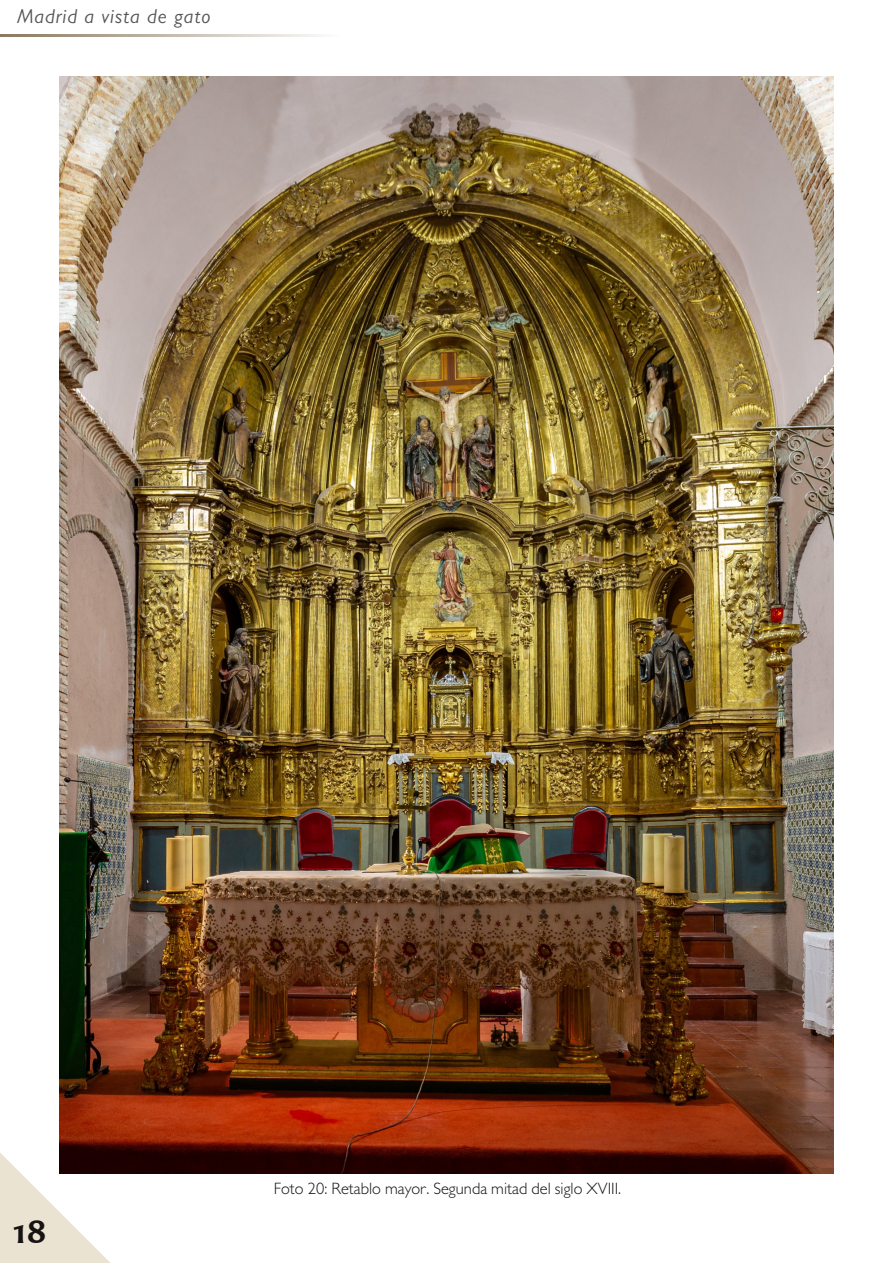
<style>
.page{position:relative;width:893px;height:1263px;background:#fff}
.page>*{position:absolute;margin:0;border:0;box-sizing:border-box;transform-origin:0 0}
.t1{font:600 33px "Carter Sans W01";color:#161413}
.t2{font:italic 20.25px "Gill Sans";letter-spacing:.05em;color:#545556}
.t3{font:300 16.5px "Gill Sans";color:#161413}
</style>
<div class="page">
<svg style="left:0;top:1152px;width:110px;height:111px"></svg>
<svg style="left:0;top:34px;width:321px;height:2px"></svg>
<img style="left:60px;top:77px;width:773px;height:1097px">
<p class="t2" style="left:17px;top:4px;width:195px">Madrid a vista de gato</p>
<h1 class="t1" style="left:13px;top:1210px;width:36px">18</h1>
<p class="t3" style="left:274px;top:1178px;width:349px">Foto 20: Retablo mayor. Segunda mitad del siglo XVIII.</p>
</div>
